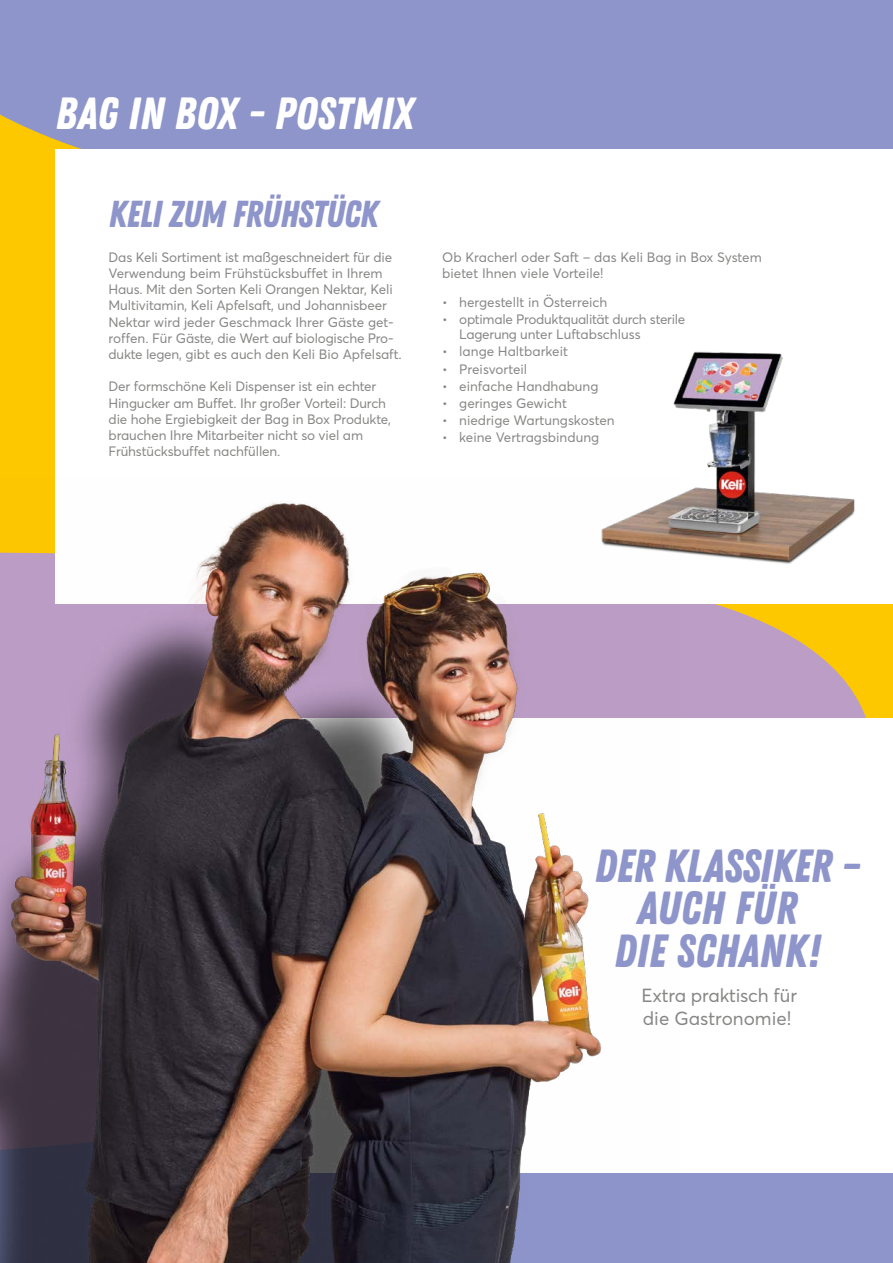
<style>
.page{position:relative;width:893px;height:1263px;background:#8e95ca}
.page>*{position:absolute;margin:0;border:0;box-sizing:border-box;transform-origin:0 0}
.t1{font:46.35px/42.8px "Zing Rust Base";color:#8e95ca;text-align:center}
.t2{font:45px "Zing Rust Base";color:#fff}
.t3{font:37.5px "Zing Rust Base";letter-spacing:-.02em;color:#8e95ca}
.t4{font:18.75px/22.5px "Averta";letter-spacing:-.005em;color:#878786}
.t5{font:13.5px/16.2px "Averta";letter-spacing:-.01em;color:#878786}
</style>
<div class="page">
<svg style="left:0;top:114px;width:893px;height:365px"></svg>
<svg style="left:680px;top:604px;width:213px;height:114px;background:#d4ac7d"></svg>
<div style="left:55px;top:150px;width:838px;height:454px;background:#fff"></div>
<div style="left:243px;top:718px;width:650px;height:454px;background:#fff"></div>
<img style="left:0;top:479px;width:680px;height:784px">
<img style="left:597px;top:351px;width:258px;height:214px">
<h2 class="t2" style="left:55px;top:88px;width:360px">BAG IN BOX - POSTMIX</h2>
<h3 class="t3" style="left:109px;top:192px;width:271px">KELI ZUM FRÜHSTÜCK</h3>
<p class="t5" style="left:109px;top:249px;width:295px">Das Keli Sortiment ist maßgeschneidert für die Verwendung beim Frühstücksbuffet in Ihrem Haus. Mit den Sorten Keli Orangen Nektar, Keli Multivitamin, Keli Apfelsaft, und Johannisbeer Nektar wird jeder Geschmack Ihrer Gäste get&shy;roffen. Für Gäste, die Wert auf biologische Pro&shy;dukte legen, gibt es auch den Keli Bio Apfelsaft.</p>
<p class="t5" style="left:109px;top:378px;width:284px">Der formschöne Keli Dispenser ist ein echter Hingucker am Buffet. Ihr großer Vorteil: Durch die hohe Ergiebigkeit der Bag in Box Produkte, brauchen Ihre Mitarbeiter nicht so viel am Frühstücksbuffet nachfüllen.</p>
<p class="t5" style="left:442px;top:249px;width:321px">Ob Kracherl oder Saft – das Keli Bag in Box System bietet Ihnen viele Vorteile!</p>
<p class="t5" style="left:442px;top:294px;width:167px">• hergestellt in Österreich</p>
<p class="t5" style="left:459px;top:312px;width:228px;line-height:15px;text-indent:-17px">• optimale Produktqualität durch sterile<br>Lagerung unter Luftabschluss</p>
<p class="t5" style="left:442px;top:343px;width:127px">• lange Haltbarkeit</p>
<p class="t5" style="left:442px;top:361px;width:87px">• Preisvorteil</p>
<p class="t5" style="left:442px;top:378px;width:158px">• einfache Handhabung</p>
<p class="t5" style="left:442px;top:395px;width:126px">• geringes Gewicht</p>
<p class="t5" style="left:442px;top:412px;width:174px">• niedrige Wartungskosten</p>
<p class="t5" style="left:442px;top:429px;width:158px">• keine Vertragsbindung</p>
<h1 class="t1" style="left:595px;top:844px;width:268px">DER KLASSIKER –<br>AUCH FÜR<br>DIE SCHANK!</h1>
<h3 class="t4" style="left:641px;top:984px;width:157px">Extra praktisch für die Gastronomie!</h3>
</div>
